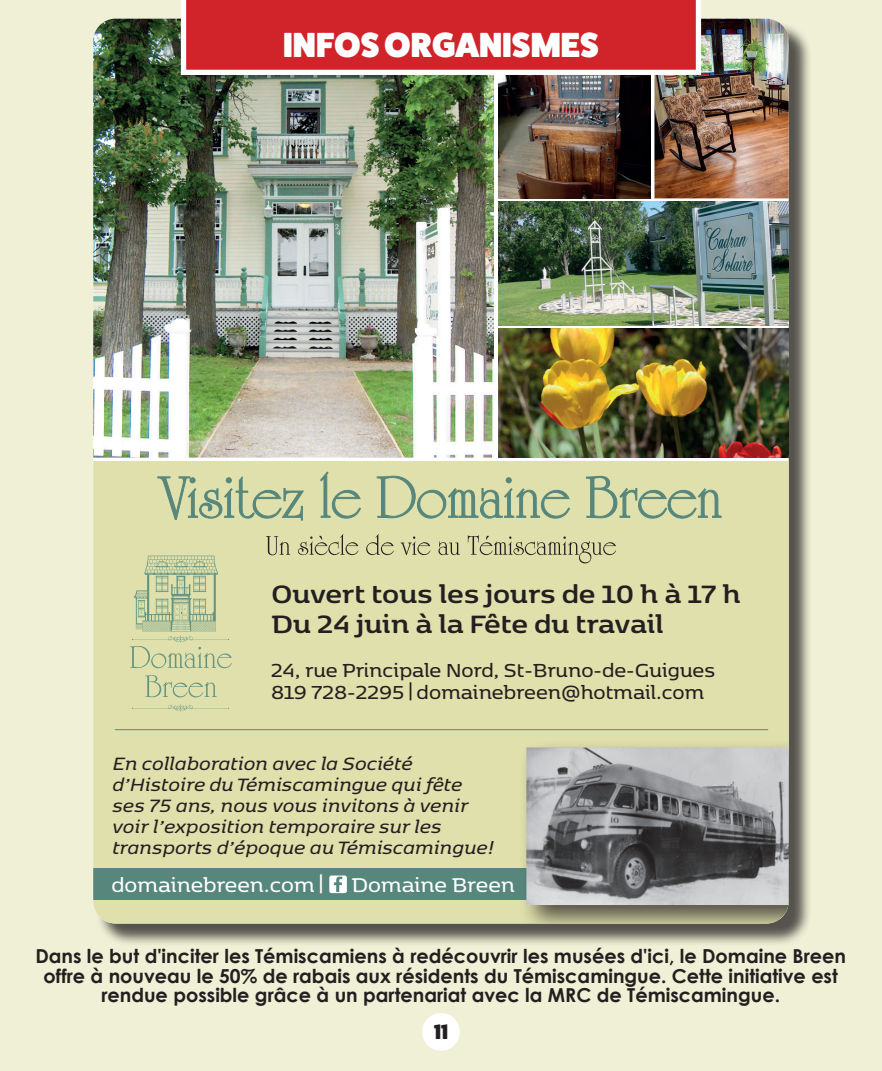
<style>
.page{position:relative;width:882px;height:1071px;background:#eff0d6}
.page>*{position:absolute;margin:0;border:0;box-sizing:border-box;transform-origin:0 0}
.t1{font:800 35px "Fat Frank";color:#fff}
.t2{font:700 29.57px/29.6px "Kobenhavn";letter-spacing:-.005em;color:#231f20}
.t3{font:600 23.28px "Kobenhavn";color:#fff}
.t4{font:600 22.05px/22.1px "Kobenhavn";color:#231f20}
.t5{font:italic 600 21px/21px "Kobenhavn";color:#231f20}
.t6{font:800 21px "Fat Frank";color:#231f20}
.t7{font:700 19.25px/19.2px "Century Gothic";color:#231f20;text-align:center}
.s1{font-family:"Chromoxome";font-weight:400}
</style>
<div class="page">
<div style="left:96px;top:21px;width:716px;height:926px;background:#231f20;opacity:.75"></div>
<div style="left:93px;top:461px;width:696px;height:463px;background:#dfe0ac"></div>
<div style="left:93px;top:868px;width:696px;height:32px;background:#57877c"></div>
<svg style="left:145px;top:675px;width:72px;height:22px"></svg>
<svg style="left:130px;top:556px;width:102px;height:112px"></svg>
<svg style="left:132px;top:704px;width:97px;height:8px"></svg>
<hr style="left:115px;top:729px;width:653px;height:1px;background:#57877c">
<svg style="left:266px;top:534px;width:350px;height:29px"></svg>
<svg style="left:158px;top:472px;width:563px;height:48px"></svg>
<svg style="left:329px;top:876px;width:18px;height:17px"></svg>
<img style="left:93px;top:19px;width:401px;height:439px">
<img style="left:654px;top:19px;width:135px;height:179px">
<img style="left:498px;top:78px;width:152px;height:120px">
<img style="left:498px;top:202px;width:291px;height:123px">
<img style="left:498px;top:328px;width:291px;height:130px">
<div style="left:518px;top:739px;width:271px;height:185px;background:#231f20;opacity:.75"></div>
<img style="left:526px;top:747px;width:263px;height:158px">
<svg style="left:178px;top:0;width:526px;height:78px;background:#cf393e"></svg>
<div style="left:422px;top:1013px;width:38px;height:38px;background:#fff;border-radius:50%"></div>
<h1 class="t1" style="left:283px;top:25px;width:317px">INFOS ORGANISMES</h1>
<h2 class="t2" style="left:271px;top:577px;width:471px">Ouvert tous les jours de 10 h à 17 h<br>Du 24 juin à la Fête du travail</h2>
<p class="t4" style="left:271px;top:658px;width:446px">24, rue Principale Nord, St-Bruno-de-Guigues<br>819 728-2295 <span class="s1">|</span> domainebreen@hotmail.com</p>
<p class="t5" style="left:111px;top:751px;width:383px">En collaboration avec la Société d’Histoire du Témiscamingue qui fête ses 75 ans, nous vous invitons à venir voir l’exposition temporaire sur les transports d’époque au Témiscamingue!</p>
<p class="t3" style="left:111px;top:868px;width:405px">domainebreen.com <span class="s1">|</span> Domaine Breen</p>
<p class="t7" style="left:35px;top:946px;width:812px">Dans le but d'inciter les Témiscamiens à redécouvrir les musées d'ici, le Domaine Breen offre à nouveau le 50% de rabais aux résidents du Témiscamingue. Cette initiative est rendue possible grâce à un partenariat avec la MRC de Témiscamingue.</p>
<p class="t6" style="left:434px;top:1020px;width:15px">11</p>
</div>
